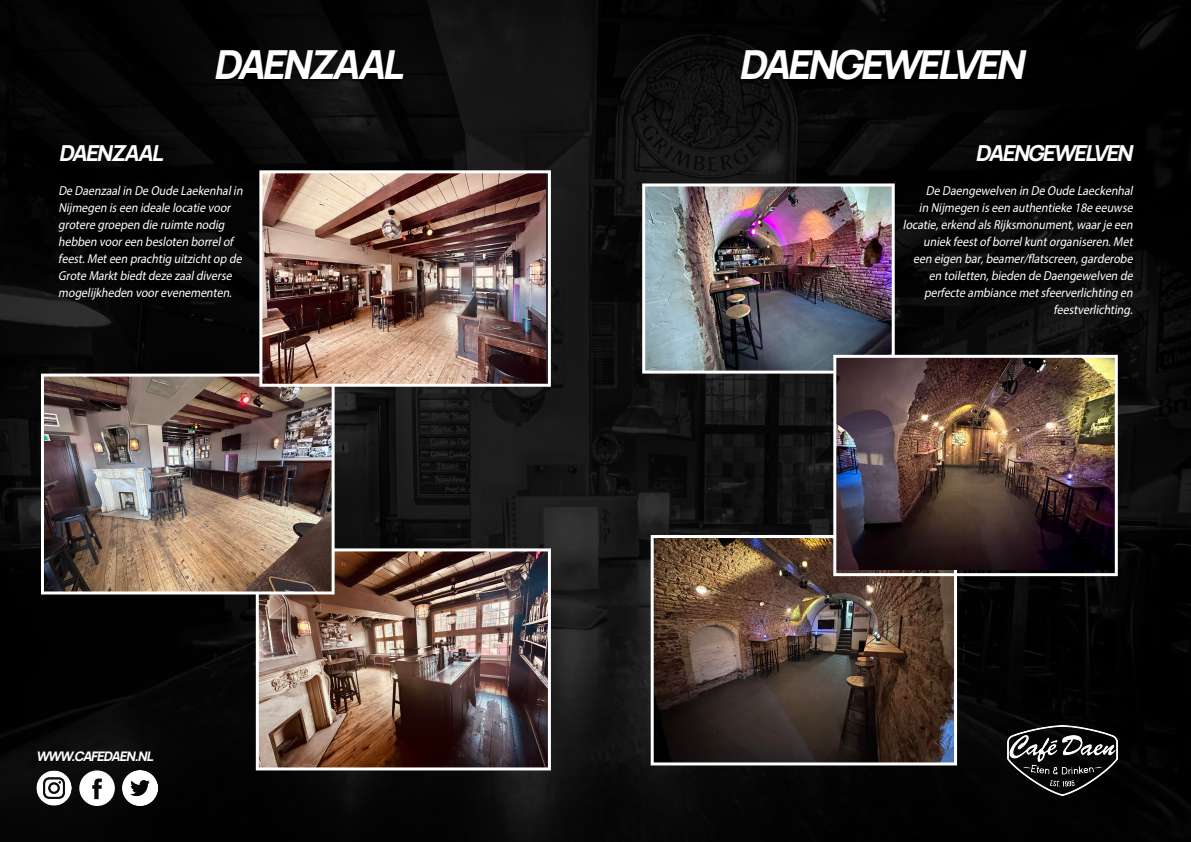
<style>
.page{position:relative;width:1191px;height:842px;background:#fff}
.page>*{position:absolute;margin:0;border:0;box-sizing:border-box;transform-origin:0 0}
.t1{font:italic 200 40px "Manrope";color:#fff}
.t2{font:italic 200 22px "Manrope";color:#fff}
.t3{font:italic 200 13.1px "Manrope";color:#fff}
.t4{font:italic 13px/17px "Myriad Pro";color:#fff;scale:.91 1}
</style>
<div class="page">
<img style="left:0;top:0;width:1191px;height:842px">
<div style="left:215px;top:52px;width:189px;height:30px;background:#000"></div>
<div style="left:741px;top:52px;width:285px;height:30px;background:#000"></div>
<img style="left:1007px;top:726px;width:110px;height:70px">
<img style="left:36px;top:770px;width:35px;height:36px">
<img style="left:123px;top:770px;width:35px;height:35px">
<svg style="left:79px;top:770px;width:36px;height:36px"></svg>
<div style="left:38px;top:752px;width:116px;height:10px;background:#080808"></div>
<img style="left:646px;top:187px;width:244px;height:183px">
<div style="left:642px;top:183px;width:252px;height:191px;border:3px solid #fff"></div>
<img style="left:654px;top:539px;width:299px;height:222px">
<div style="left:650px;top:535px;width:307px;height:230px;border:3px solid #fff"></div>
<img style="left:837px;top:359px;width:276px;height:211px">
<div style="left:833px;top:355px;width:284px;height:221px;border:3px solid #fff"></div>
<img style="left:260px;top:552px;width:287px;height:214px">
<div style="left:256px;top:548px;width:295px;height:222px;border:3px solid #fff"></div>
<img style="left:45px;top:378px;width:285px;height:212px">
<div style="left:41px;top:374px;width:293px;height:220px;border:3px solid #fff"></div>
<img style="left:263px;top:174px;width:282px;height:209px">
<div style="left:259px;top:170px;width:292px;height:217px;border:3px solid #fff"></div>
<h1 class="t1" style="left:213px;top:36px;width:201px">DAENZAAL</h1>
<h1 class="t1" style="left:738px;top:36px;width:297px">DAENGEWELVEN</h1>
<h2 class="t2" style="left:58px;top:138px;width:111px">DAENZAAL</h2>
<p class="t4" style="left:58px;top:182px;width:207px">De Daenzaalin De Oude Laekenhalin Nijmegen iseen ideale locatie voor grotere groepen die ruimte nodig hebben vooreen besloten borrelof feest.Meteen prachtig uitzichtop de Grote Marktbiedtdeze zaaldiverse mogelijkheden voorevenementen.</p>
<p class="t3" style="left:36px;top:747px;width:122px">WWW.CAFEDAEN.NL</p>
<h2 class="t2" style="left:975px;top:138px;width:164px">DAENGEWELVEN</h2>
<p class="t4" style="left:903px;top:182px;width:257px;text-align:right">De Daengewelven in De Oude Laeckenhal<br>in Nijmegen iseen authentieke 18e eeuwse locatie,erkend alsRijksmonument,waarje een uniek feestof borrelkuntorganiseren.Met een eigen bar,beamer/flatscreen,garderobe en toiletten,bieden de Daengewelven de perfecte ambiance metsfeerverlichting en feestverlichting.</p>
</div>
